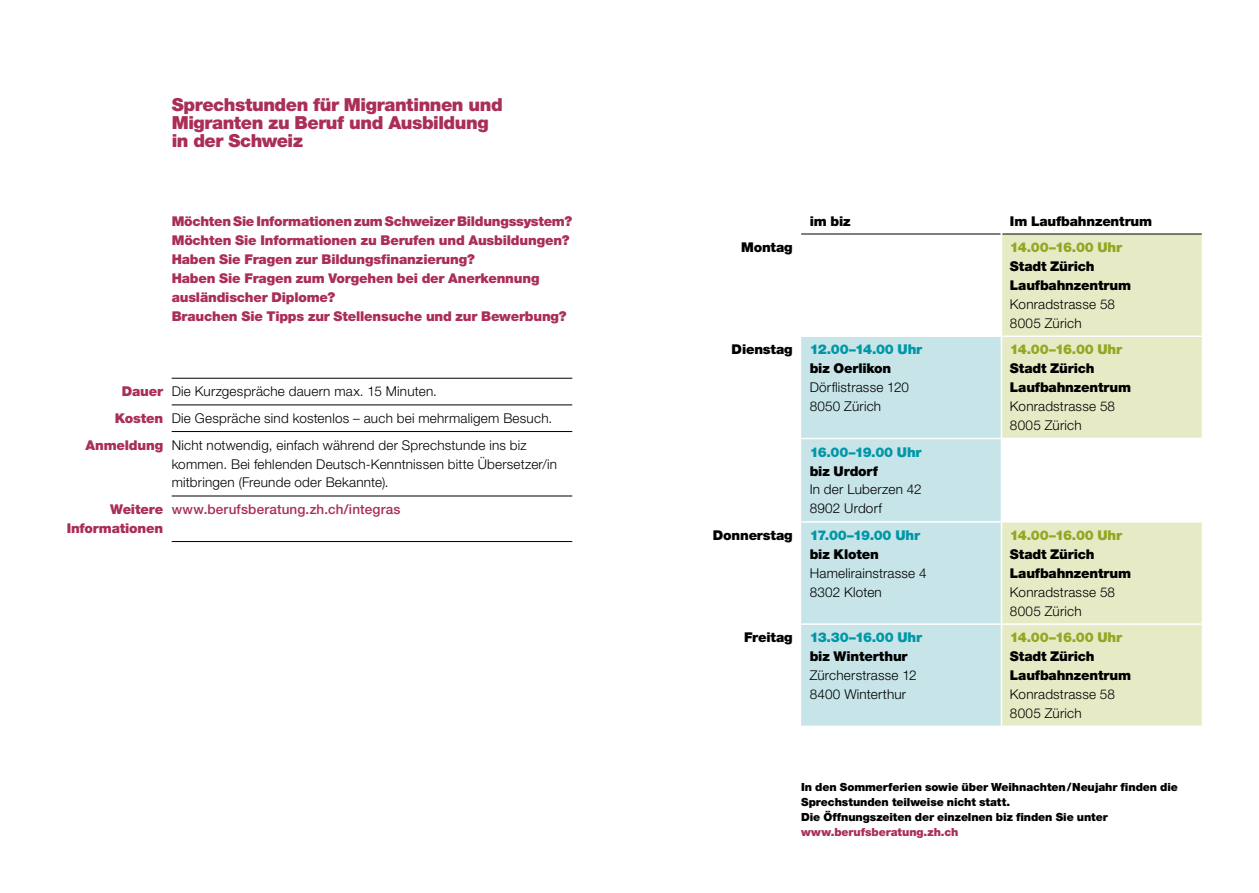
<style>
.page{position:relative;width:1259px;height:893px;background:#fff}
.page>*{position:absolute;margin:0;border:0;box-sizing:border-box;transform-origin:0 0}
.t1{font:900 18px/18px "Helvetica Neue LT Pro";letter-spacing:-.025em;color:#aa2e55}
.t2{font:300 13.5px/18.9px "Helvetica Neue LT Pro";letter-spacing:.015em;color:#000}
.t3{font:900 13.5px/19px "Helvetica Neue LT Pro";letter-spacing:-.015em;color:#aa2e55}
.t4{font:900 13.5px/18.9px "Helvetica Neue LT Pro";letter-spacing:-.01em;color:#000}
.t5{font:900 13.5px "Helvetica Neue LT Pro";letter-spacing:-.015em;color:#93a723}
.t6{font:900 13.5px "Helvetica Neue LT Pro";letter-spacing:-.015em;color:#0097a6}
.t7{font:500 13.5px "Helvetica Neue LT Pro";letter-spacing:.015em;color:#aa2e55}
.t8{font:900 11.25px/15px "Helvetica Neue LT Pro";letter-spacing:-.01em;color:#000}
.t9{font:900 11.25px "Helvetica Neue LT Pro";letter-spacing:-.005em;color:#aa2e55}
.s1{font-weight:900;color:#aa2e55}
</style>
<div class="page">
<hr style="left:172px;top:405px;width:400px;height:1px;background:#000">
<hr style="left:172px;top:431px;width:400px;height:1px;background:#000">
<hr style="left:172px;top:496px;width:400px;height:1px;background:#000">
<hr style="left:172px;top:541px;width:400px;height:1px;background:#000">
<hr style="left:172px;top:378px;width:400px;height:1px;background:#000">
<svg style="left:1002px;top:235px;width:199px;height:491px;fill:#e7ebc5"></svg>
<div style="left:801px;top:337px;width:199px;height:389px;background:#c7e4e8"></div>
<hr style="left:1001px;top:335px;width:200px;height:2px;background:#fff">
<hr style="left:801px;top:438px;width:200px;height:1px;background:#fff">
<hr style="left:1001px;top:438px;width:200px;height:1px;background:#fff">
<hr style="left:801px;top:521px;width:200px;height:2px;background:#fff">
<hr style="left:1001px;top:521px;width:200px;height:2px;background:#fff">
<hr style="left:801px;top:623px;width:200px;height:2px;background:#fff">
<hr style="left:1001px;top:623px;width:200px;height:2px;background:#fff">
<hr style="left:801px;top:234px;width:199px;height:1px;background:#000">
<hr style="left:1002px;top:234px;width:199px;height:1px;background:#000">
<h1 class="t1" style="left:172px;top:96px;width:332px">Sprechstunden für Migrantinnen und<br>Migranten zu Beruf und Ausbildung in der Schweiz</h1>
<p class="t3" style="left:172px;top:211px;width:402px">Möchten Sie Informationen zum Schweizer Bildungssystem?<br>Möchten Sie Informationen zu Berufen und Ausbildungen?<br>Haben Sie Fragen zur Bildungsfinanzierung?<br>Haben Sie Fragen zum Vorgehen bei der Anerkennung ausländischer Diplome?<br>Brauchen Sie Tipps zur Stellensuche und zur Bewerbung?</p>
<p class="t2" style="left:122px;top:382px;width:316px"><span class="s1">Dauer</span> Die Kurzgespräche dauern max. 15 Minuten.</p>
<p class="t2" style="left:115px;top:408px;width:439px"><span class="s1">Kosten</span> Die Gespräche sind kostenlos – auch bei mehrmaligem Besuch.</p>
<p class="t2" style="left:85px;top:435px;width:443px"><span class="s1">Anmeldung</span> Nicht notwendig, einfach während der Sprechstunde ins biz</p>
<p class="t2" style="left:172px;top:454px;width:387px">kommen. Bei fehlenden Deutsch-Kenntnissen bitte Übersetzer/in mitbringen (Freunde oder Bekannte).</p>
<p class="t3" style="left:67px;top:500px;width:98px;text-align:right">Weitere<br>Informationen</p>
<p class="t7" style="left:172px;top:501px;width:230px">www.berufsberatung.zh.ch/integras</p>
<p class="t4" style="left:809px;top:211px;width:43px">im biz</p>
<p class="t4" style="left:1010px;top:211px;width:144px">Im Laufbahnzentrum</p>
<p class="t4" style="left:741px;top:238px;width:53px">Montag</p>
<p class="t5" style="left:1010px;top:239px;width:114px">14.00–16.00 Uhr</p>
<p class="t4" style="left:1010px;top:257px;width:123px">Stadt Zürich<br>Laufbahnzentrum</p>
<p class="t2" style="left:1010px;top:294px;width:107px">Konradstrasse 58<br>8005 Zürich</p>
<p class="t4" style="left:731px;top:340px;width:63px">Dienstag</p>
<p class="t6" style="left:809px;top:341px;width:114px">12.00–14.00 Uhr</p>
<p class="t4" style="left:809px;top:359px;width:83px">biz Oerlikon</p>
<p class="t2" style="left:809px;top:378px;width:101px">Dörflistrasse 120<br>8050 Zürich</p>
<p class="t5" style="left:1010px;top:341px;width:114px">14.00–16.00 Uhr</p>
<p class="t4" style="left:1010px;top:359px;width:123px">Stadt Zürich<br>Laufbahnzentrum</p>
<p class="t2" style="left:1010px;top:397px;width:107px">Konradstrasse 58<br>8005 Zürich</p>
<p class="t6" style="left:809px;top:444px;width:113px">16.00–19.00 Uhr</p>
<p class="t4" style="left:809px;top:461px;width:70px">biz Urdorf</p>
<p class="t2" style="left:809px;top:480px;width:113px">In der Luberzen 42<br>8902 Urdorf</p>
<p class="t4" style="left:713px;top:526px;width:81px">Donnerstag</p>
<p class="t6" style="left:809px;top:527px;width:112px">17.00–19.00 Uhr</p>
<p class="t4" style="left:809px;top:545px;width:71px">biz Kloten</p>
<p class="t2" style="left:809px;top:563px;width:118px">Hamelirainstrasse 4<br>8302 Kloten</p>
<p class="t4" style="left:744px;top:628px;width:50px">Freitag</p>
<p class="t6" style="left:809px;top:629px;width:114px">13.30–16.00 Uhr</p>
<p class="t4" style="left:809px;top:647px;width:99px">biz Winterthur</p>
<p class="t2" style="left:809px;top:665px;width:108px">Zürcherstrasse 12<br>8400 Winterthur</p>
<p class="t5" style="left:1010px;top:527px;width:114px">14.00–16.00 Uhr</p>
<p class="t4" style="left:1010px;top:545px;width:123px">Stadt Zürich<br>Laufbahnzentrum</p>
<p class="t2" style="left:1010px;top:582px;width:107px">Konradstrasse 58<br>8005 Zürich</p>
<p class="t5" style="left:1010px;top:629px;width:114px">14.00–16.00 Uhr</p>
<p class="t4" style="left:1010px;top:647px;width:123px">Stadt Zürich<br>Laufbahnzentrum</p>
<p class="t2" style="left:1010px;top:684px;width:107px">Konradstrasse 58<br>8005 Zürich</p>
<p class="t8" style="left:801px;top:779px;width:378px">In den Sommerferien sowie über Weihnachten/Neujahr finden die<br>Sprechstunden teilweise nicht statt.<br>Die Öffnungszeiten der einzelnen biz finden Sie unter</p>
<p class="t9" style="left:801px;top:825px;width:159px">www.berufsberatung.zh.ch</p>
</div>
